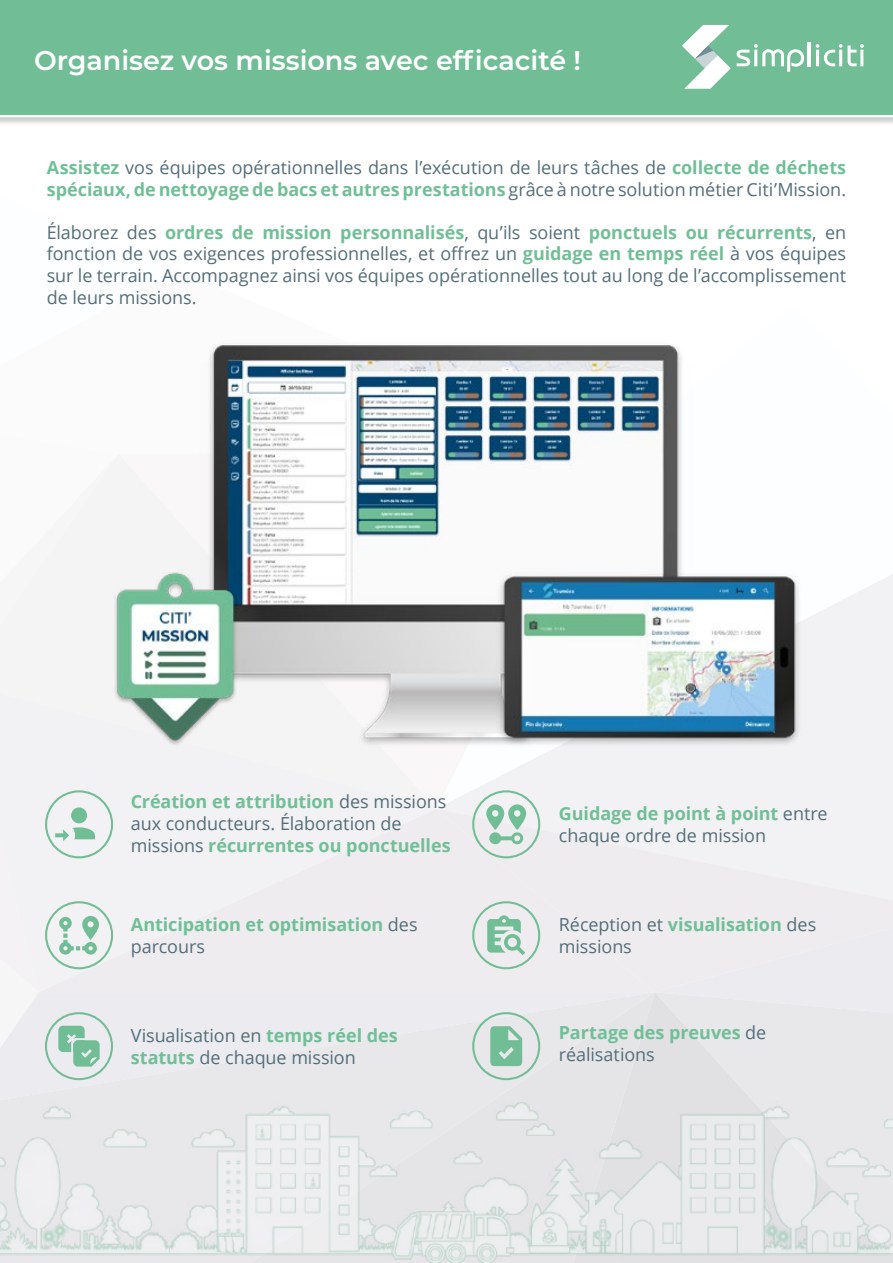
<style>
.page{position:relative;width:893px;height:1263px;background:#fff}
.page>*{position:absolute;margin:0;border:0;box-sizing:border-box;transform-origin:0 0}
.t1{font:600 27px "Montserrat";color:#fff}
.t2{font:18px/21.6px "Open Sans";letter-spacing:-.005em;color:#546e7a}
.t3{font:700 18px/21.6px "Open Sans";letter-spacing:-.005em;color:#70bf97}
.s1{font-weight:700;color:#70bf97}
.s2{font-weight:400;color:#546e7a}
</style>
<div class="page">
<div style="left:655px;top:809px;width:238px;height:183px;background:#eeecef"></div>
<div style="left:615px;top:574px;width:278px;height:235px;background:#f2f1f3"></div>
<div style="left:655px;top:992px;width:238px;height:110px;background:#e8e7ea"></div>
<div style="left:436px;top:809px;width:219px;height:183px;background:#eeecef"></div>
<svg style="left:437px;top:759px;width:178px;height:50px;fill:#f2f1f3"></svg>
<div style="left:0;top:624px;width:46px;height:70px;background:#f5f4f4"></div>
<div style="left:0;top:694px;width:436px;height:298px;background:#f2f1f3"></div>
<div style="left:1px;top:559px;width:45px;height:65px;background:#f5f4f4"></div>
<div style="left:0;top:992px;width:655px;height:110px;background:#e8e7ea"></div>
<div style="left:0;top:842px;width:39px;height:206px;background:#f4f2f5"></div>
<div style="left:0;top:0;width:893px;height:126px;background:#000;opacity:.2"></div>
<div style="left:0;top:0;width:893px;height:115px;background:#71be96"></div>
<hr style="left:0;top:115px;width:893px;height:2px;background:#fff">
<img style="left:46px;top:343px;width:799px;height:416px">
<svg style="left:663px;top:25px;width:230px;height:388px"></svg>
<hr style="left:860px;top:50px;width:3px;height:16px;background:#fff">
<svg style="left:45px;top:790px;width:68px;height:68px"></svg>
<svg style="left:472px;top:790px;width:68px;height:68px"></svg>
<svg style="left:45px;top:901px;width:68px;height:68px"></svg>
<svg style="left:472px;top:901px;width:68px;height:68px;background:#ccdfd7"></svg>
<svg style="left:45px;top:1012px;width:68px;height:68px;background:#c4dcd2"></svg>
<svg style="left:472px;top:1012px;width:68px;height:68px;background:#c1d9cf"></svg>
<img style="left:0;top:1102px;width:893px;height:161px">
<h1 class="t1" style="left:34px;top:41px;width:549px">Organisez vos missions avec efficacité !</h1>
<p class="t2" style="left:47px;top:156px;width:801px"><span class="s1">Assistez</span> vos équipes opérationnelles dans l’exécution de leurs tâches de <span class="s1">collecte de déchets spéciaux, de nettoyage de bacs et autres prestations</span> grâce à notre solution métier Citi’Mission.</p>
<p class="t2" style="left:47px;top:221px;width:801px;text-align:justify">Élaborez des <span class="s1">ordres de mission personnalisés</span>, qu’ils soient <span class="s1">ponctuels ou récurrents</span>, en fonction de vos exigences professionnelles, et offrez un <span class="s1">guidage en temps réel</span> à vos équipes sur le terrain. Accompagnez ainsi vos équipes opérationnelles tout au long de l’accomplissement de leurs missions.</p>
<p class="t2" style="left:131px;top:790px;width:321px"><span class="s1">Création et attribution</span> des missions aux conducteurs. Élaboration de missions <span class="s1">récurrentes ou ponctuelles</span></p>
<p class="t2" style="left:559px;top:803px;width:270px"><span class="s1">Guidage de point à point</span> entre chaque ordre de mission</p>
<p class="t3" style="left:131px;top:913px;width:288px">Anticipation et optimisation <span class="s2">des parcours</span></p>
<p class="t2" style="left:559px;top:913px;width:259px">Réception et <span class="s1">visualisation</span> des missions</p>
<p class="t2" style="left:131px;top:1024px;width:269px">Visualisation en <span class="s1">temps réel des statuts</span> de chaque mission</p>
<p class="t3" style="left:559px;top:1022px;width:209px">Partage des preuves <span class="s2">de réalisations</span></p>
</div>
